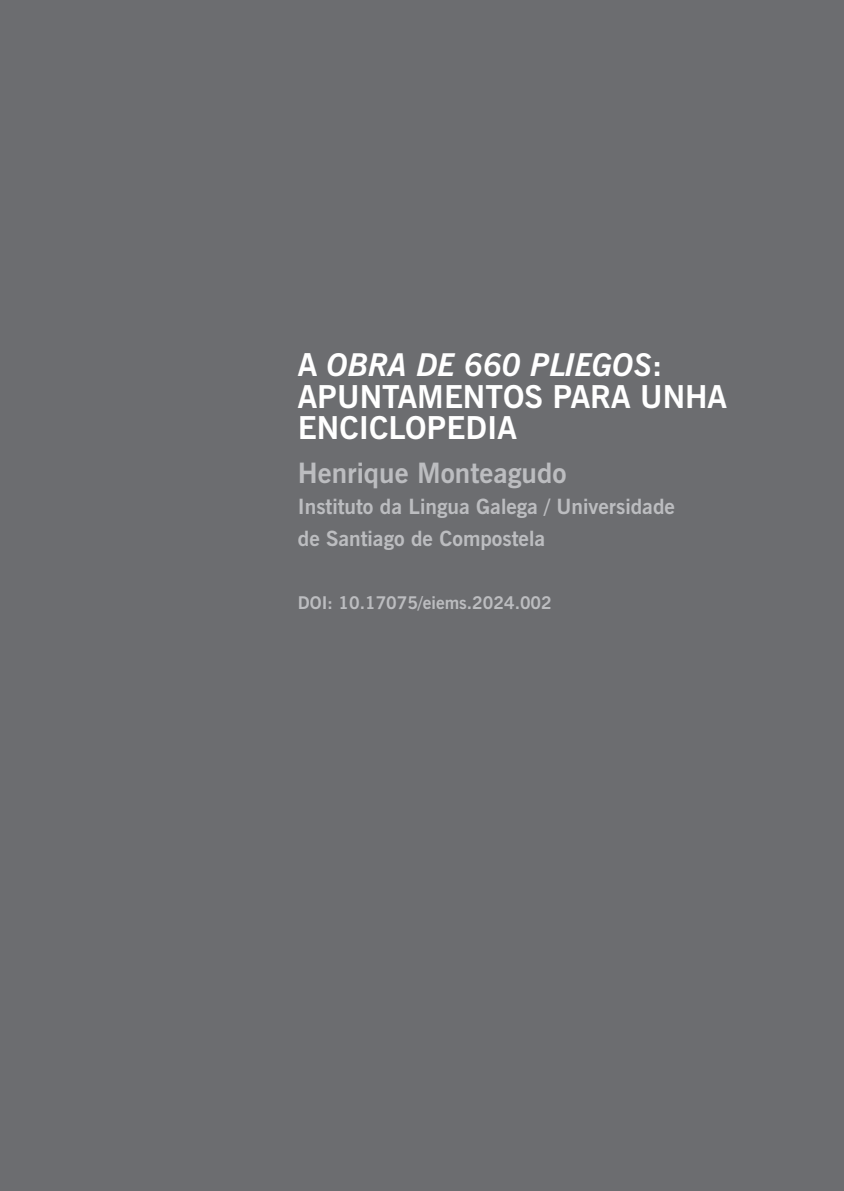
<style>
.page{position:relative;width:844px;height:1191px;background:#fff}
.page>*{position:absolute;margin:0;border:0;box-sizing:border-box;transform-origin:0 0}
.t1{font:700 31.5px/31.5px "News Gothic BT";color:#fff}
.t2{font:700 28px "News Gothic BT";color:#bcbdc0}
.t3{font:700 21px/31.5px "News Gothic BT";color:#bcbdc0}
.t4{font:700 17.5px "News Gothic BT";color:#bcbdc0}
.s1{font-style:italic}
</style>
<div class="page">
<div style="left:0;top:0;width:843px;height:1191px;background:#6c6d70"></div>
<h1 class="t1" style="left:298px;top:349px;width:430px">A <span class="s1">OBRA DE 660 PLIEGOS</span>:<br>APUNTAMENTOS PARA UNHA<br>ENCICLOPEDIA</h1>
<h2 class="t2" style="left:298px;top:456px;width:270px">Henrique Monteagudo</h2>
<p class="t3" style="left:298px;top:491px;width:378px">Instituto da Lingua Galega / Universidade de Santiago de Compostela</p>
<p class="t4" style="left:298px;top:592px;width:255px">DOI: 10.17075/eiems.2024.002</p>
</div>
